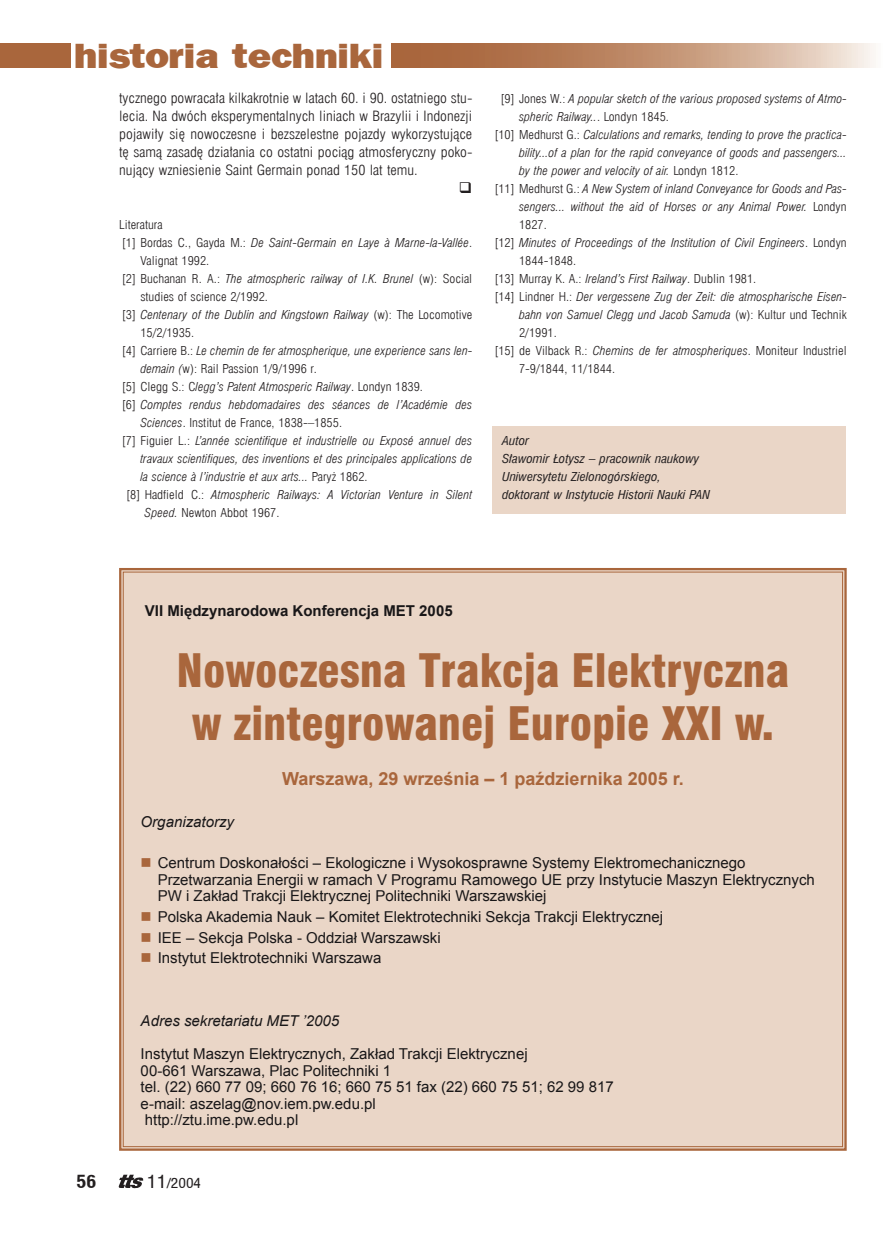
<style>
.page{position:relative;width:885px;height:1238px;background:#fff}
.page>*{position:absolute;margin:0;border:0;box-sizing:border-box;transform-origin:0 0}
.t1{font:45px/53.7px "Swis 721 Blk Cn EU Normal";color:#a9663c;text-align:center}
.t2{font:36px "Frankfurt Goth Hvypl";color:#a9663c;scale:1.1 1}
.t3{font:700 18px "Arial";color:#a9663c}
.t4{font:700 18px "Switzerland Condpl";color:#231f20;scale:1.1 1}
.t5{font:15px/16.5px "Arial";color:#191718}
.t6{font:italic 15px "Arial";color:#191718}
.t7{font:700 15px "Arial";color:#191718}
.t8{font:13.8px/18px "Swis 721 Lt Cn EU Normal";color:#231f20;text-align:justify;scale:1.1 1}
.t9{font:13.8px "Switzerland Condpl";color:#231f20;scale:1.1 1}
.t10{font:12px/18px "Swis 721 Lt Cn EU Italic";color:#231f20;scale:1.1 1}
.t11{font:12px/18px "Swis 721 Lt Cn EU Normal";color:#231f20;scale:1.1 1}
.t12{font:12px/18px "Swis 721 Cn EU Italic";color:#231f20;scale:1.1 1}
.s1{font-family:"Swis 721 Lt Cn EU Normal"}
.s2{font-family:"Swis 721 Lt Cn EU Italic"}
.s3{color:#a9663c}
.s4{font-size:18px}
</style>
<div class="page">
<div style="left:0;top:43px;width:70px;height:25px;background:#a9663c"></div>
<svg style="left:391px;top:43px;width:485px;height:25px;background:#c49577"></svg>
<svg style="left:119px;top:1174px;width:24px;height:13px"></svg>
<div style="left:492px;top:426px;width:353px;height:87px;background:#ead6c7"></div>
<div style="left:119px;top:568px;width:728px;height:583px;background:#ead6c7"></div>
<h2 class="t2" style="left:74px;top:34px;width:282px">historia techniki</h2>
<p class="t8" style="left:119px;top:89px;width:322px">tycznego powracała kilkakrotnie w latach 60. i 90. ostatniego stu&shy;lecia. Na dwóch eksperymentalnych liniach w Brazylii i Indonezji pojawiły się nowoczesne i bezszelestne pojazdy wykorzystujące tę samą zasadę działania co ostatni pociąg atmosferyczny poko&shy;nujący wzniesienie Saint Germain ponad 150 lat temu.</p>
<p class="t11" style="left:119px;top:216px;width:41px">Literatura</p>
<p class="t10" style="left:122px;top:234px;width:320px"><span class="s1">[1] Bordas C., Gayda M.:</span> De Saint-Germain en Laye à Marne-la-Vallée<span class="s1">.</span></p>
<p class="t11" style="left:140px;top:252px;width:64px">Valignat 1992.</p>
<p class="t10" style="left:122px;top:270px;width:320px"><span class="s1">[2] Buchanan R. A.:</span> The atmospheric railway of I.K. Brunel <span class="s1">(w): Social</span></p>
<p class="t11" style="left:140px;top:288px;width:117px">studies of science 2/1992.</p>
<p class="t10" style="left:122px;top:306px;width:320px"><span class="s1">[3]</span> Centenary of the Dublin and Kingstown Railway <span class="s1">(w): The Locomotive</span></p>
<p class="t11" style="left:140px;top:324px;width:50px">15/2/1935.</p>
<p class="t10" style="left:122px;top:342px;width:320px"><span class="s1">[4] Carriere B.:</span> Le chemin de fer atmospherique, une experience sans len-</p>
<p class="t11" style="left:140px;top:360px;width:162px"><span class="s2">demain (</span>w): Rail Passion 1/9/1996 r.</p>
<p class="t10" style="left:122px;top:378px;width:320px"><span class="s1">[5] Clegg S.: C</span>legg’s Patent Atmosperic Railway<span class="s1">. Londyn 1839.<br>[6]</span> Comptes rendus hebdomadaires des séances de l’Académie des</p>
<p class="t11" style="left:140px;top:414px;width:185px"><span class="s2">Sciences</span>. Institut de France, 1838-–1855.</p>
<p class="t10" style="left:122px;top:432px;width:320px"><span class="s1">[7] Figuier L.:</span> L’année scientifique et industrielle ou Exposé annuel des</p>
<p class="t10" style="left:140px;top:450px;width:303px">travaux scientifiques, des inventions et des principales applications de</p>
<p class="t10" style="left:140px;top:468px;width:208px">la science à l’industrie et aux arts... <span class="s1">Paryż 1862.</span></p>
<p class="t10" style="left:126px;top:486px;width:316px"><span class="s1">[8] Hadfield C.:</span> Atmospheric Railways: A Victorian Venture in Silent</p>
<p class="t11" style="left:145px;top:504px;width:124px"><span class="s2">Speed.</span> Newton Abbot 1967.</p>
<p class="t10" style="left:500px;top:90px;width:316px"><span class="s1">[9] Jones W.:</span> A popular sketch of the various proposed systems of Atmo-</p>
<p class="t10" style="left:519px;top:108px;width:138px">spheric Railway..<span class="s1">. Londyn 1845.</span></p>
<p class="t10" style="left:494px;top:126px;width:322px"><span class="s1">[10] Medhurst G.:</span> Calculations and remarks, tending to prove the practica-</p>
<p class="t10" style="left:519px;top:144px;width:299px">bility...of a plan for the rapid conveyance of goods and passengers...</p>
<p class="t10" style="left:519px;top:162px;width:201px">by the power and velocity of air. <span class="s1">Londyn 1812.</span></p>
<p class="t10" style="left:494px;top:180px;width:322px"><span class="s1">[11] Medhurst G.:</span> A New System of inland Conveyance for Goods and Pas-</p>
<p class="t10" style="left:519px;top:198px;width:299px">sengers... without the aid of Horses or any Animal Power. <span class="s1">Londyn</span></p>
<p class="t11" style="left:519px;top:216px;width:27px">1827.</p>
<p class="t10" style="left:494px;top:234px;width:322px"><span class="s1">[12]</span> Minutes of Proceedings of the Institution of Civil Engineers<span class="s1">. Londyn</span></p>
<p class="t11" style="left:494px;top:252px;width:239px;text-indent:25px">1844-1848.<br>[13] Murray K. A.: <span class="s2">Ireland’s First Railway</span>. Dublin 1981.</p>
<p class="t10" style="left:494px;top:288px;width:322px;text-align:right"><span class="s1">[14] Lindner H.:</span> Der vergessene Zug der Zeit: die atmospharische Eisen&shy;bahn von Samuel Clegg und Jacob Samuda <span class="s1">(w): Kultur und Technik</span></p>
<p class="t11" style="left:519px;top:324px;width:36px">2/1991.</p>
<p class="t11" style="left:494px;top:342px;width:322px">[15] de Vilback R.: <span class="s2">Chemins de fer atmospheriques</span>. Moniteur Industriel</p>
<p class="t11" style="left:519px;top:360px;width:89px">7-9/1844, 11/1844.</p>
<p class="t12" style="left:502px;top:432px;width:190px">Autor<br>Sławomir Łotysz – pracownik naukowy<br>Uniwersytetu Zielonogórskiego, doktorant w Instytucie Historii Nauki PAN</p>
<p class="t7" style="left:145px;top:601px;width:309px">VII Międzynarodowa Konferencja MET 2005</p>
<h1 class="t1" style="left:176px;top:646px;width:614px">Nowoczesna Trakcja Elektryczna w zintegrowanej Europie XXI w.</h1>
<h3 class="t3" style="left:282px;top:766px;width:403px">Warszawa, 29 września – 1 października 2005 r.</h3>
<p class="t6" style="left:141px;top:811px;width:95px">Organizatorzy</p>
<p class="t5" style="left:158px;top:854px;width:658px;text-indent:-17px"><span class="s3">■</span> Centrum Doskonałości – Ekologiczne i Wysokosprawne Systemy Elektromechanicznego<br>Przetwarzania Energii w ramach V Programu Ramowego UE przy Instytucie Maszyn Elektrycznych<br>PW i Zakład Trakcji Elektrycznej Politechniki Warszawskiej</p>
<p class="t5" style="left:141px;top:908px;width:524px"><span class="s3">■</span> Polska Akademia Nauk – Komitet Elektrotechniki Sekcja Trakcji Elektrycznej</p>
<p class="t5" style="left:141px;top:929px;width:301px"><span class="s3">■</span> IEE – Sekcja Polska - Oddział Warszawski</p>
<p class="t5" style="left:141px;top:949px;width:242px"><span class="s3">■</span> Instytut Elektrotechniki Warszawa</p>
<p class="t6" style="left:141px;top:1010px;width:200px">Adres sekretariatu MET ’2005</p>
<p class="t5" style="left:141px;top:1045px;width:474px">Instytut Maszyn Elektrycznych, Zakład Trakcji Elektrycznej<br>00-661 Warszawa, Plac Politechniki 1<br>tel. (22) 660 77 09; 660 76 16; 660 75 51 fax (22) 660 75 51; 62 99 817 e-mail: aszelag@nov.iem.pw.edu.pl<br>http://ztu.ime.pw.edu.pl</p>
<h3 class="t4" style="left:77px;top:1170px;width:20px">56</h3>
<p class="t9" style="left:147px;top:1173px;width:51px"><span class="s4">11</span>/2004</p>
</div>
